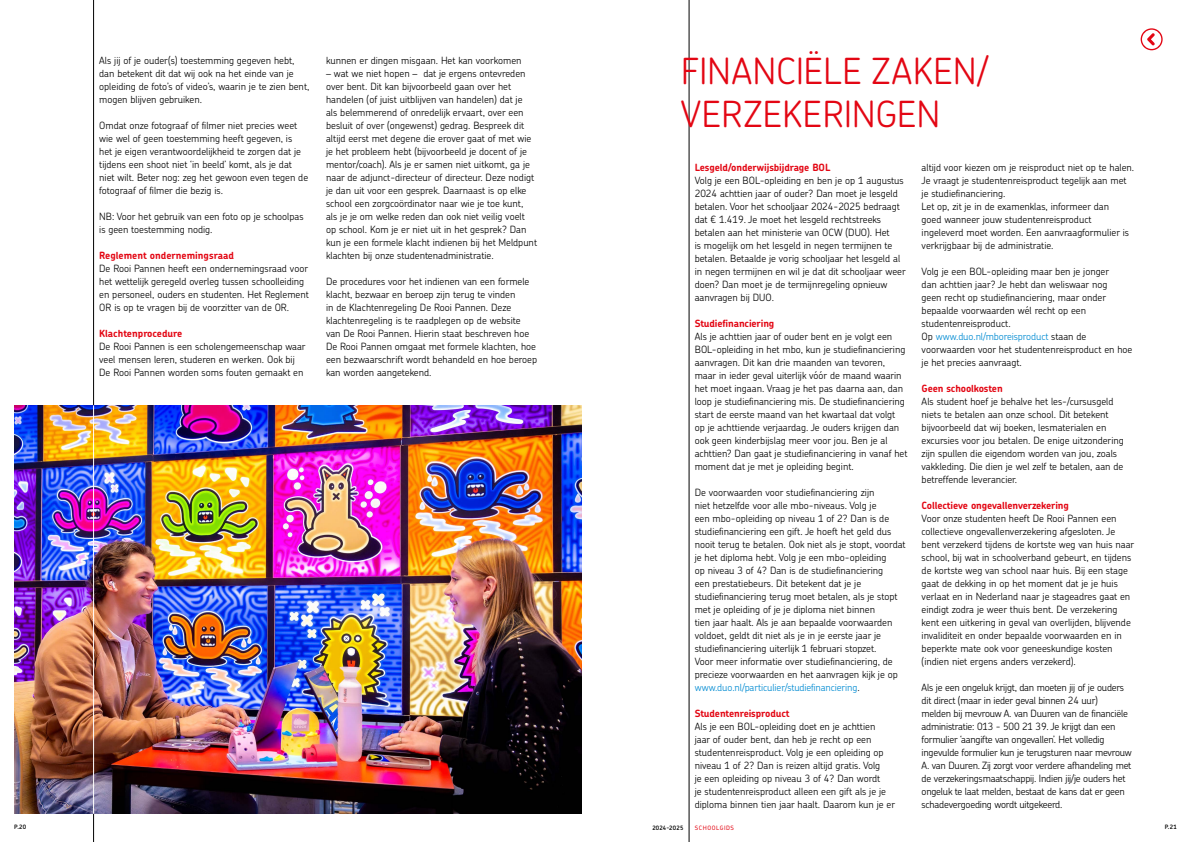
<style>
.page{position:relative;width:1191px;height:842px;background:#fff}
.page>*{position:absolute;margin:0;border:0;box-sizing:border-box;transform-origin:0 0}
.t1{font:300 36px/43.2px "Chevin Pro";color:#e30613}
.t2{font:300 10px/13px "Chevin Std";color:#000}
.t3{font:300 10px/13px "Chevin Std";letter-spacing:-.02em;color:#000}
.t4{font:700 10px "Chevin Std";letter-spacing:-.01em;color:#e30613}
.t5{font:600 6px "Chevin Pro";letter-spacing:.04em;color:#000}
.t6{font:500 6px "Chevin Pro";letter-spacing:.095em;color:#e30613}
.s1{color:#008bd2}
</style>
<div class="page">
<svg style="left:1140px;top:28px;width:22px;height:22px"></svg>
<hr style="left:689px;top:0;width:1px;height:842px;background:#000">
<hr style="left:93px;top:0;width:1px;height:842px;background:#000">
<img style="left:14px;top:405px;width:567px;height:409px">
<hr style="left:93px;top:405px;width:1px;height:409px;background:#fff">
<p class="t2" style="left:99px;top:54px;width:212px">Als jij of je ouder(s) toestemming gegeven hebt, dan betekent dit dat wij ook na het einde van je opleiding de foto’s of video’s, waarin je te zien bent, mogen blijven gebruiken.</p>
<p class="t2" style="left:99px;top:119px;width:210px">Omdat onze fotograaf of filmer niet precies weet wie wel of geen toestemming heeft gegeven, is<br>het je eigen verantwoordelijkheid te zorgen dat je tijdens een shoot niet ‘in beeld’ komt, als je dat niet wilt. Beter nog: zeg het gewoon even tegen de fotograaf of filmer die bezig is.</p>
<p class="t2" style="left:99px;top:210px;width:206px">NB: Voor het gebruik van een foto op je schoolpas is geen toestemming nodig.</p>
<p class="t4" style="left:99px;top:249px;width:136px">Reglement ondernemingsraad</p>
<p class="t2" style="left:99px;top:262px;width:211px">De Rooi Pannen heeft een ondernemingsraad voor het wettelijk geregeld overleg tussen schoolleiding en personeel, ouders en studenten. Het Reglement OR is op te vragen bij de voorzitter van de OR.</p>
<p class="t4" style="left:99px;top:327px;width:85px">Klachtenprocedure</p>
<p class="t2" style="left:99px;top:340px;width:208px">De Rooi Pannen is een scholengemeenschap waar veel mensen leren, studeren en werken. Ook bij<br>De Rooi Pannen worden soms fouten gemaakt en</p>
<p class="t2" style="left:326px;top:54px;width:197px">kunnen er dingen misgaan. Het kan voorkomen</p>
<p class="t2" style="left:326px;top:67px;width:212px">– wat we niet hopen – dat je ergens ontevreden over bent. Dit kan bijvoorbeeld gaan over het handelen (of juist uitblijven van handelen) dat je<br>als belemmerend of onredelijk ervaart, over een besluit of over (ongewenst) gedrag. Bespreek dit altijd eerst met degene die erover gaat of met wie je het probleem hebt (bijvoorbeeld je docent of je mentor/coach). Als je er samen niet uitkomt, ga je naar de adjunct-directeur of directeur. Deze nodigt je dan uit voor een gesprek. Daarnaast is op elke school een zorgcoördinator naar wie je toe kunt, als je je om welke reden dan ook niet veilig voelt op school. Kom je er niet uit in het gesprek? Dan kun je een formele klacht indienen bij het Meldpunt klachten bij onze studentenadministratie.</p>
<p class="t2" style="left:326px;top:275px;width:213px">De procedures voor het indienen van een formele klacht, bezwaar en beroep zijn terug te vinden<br>in de Klachtenregeling De Rooi Pannen. Deze klachtenregeling is te raadplegen op de website van De Rooi Pannen. Hierin staat beschreven hoe De Rooi Pannen omgaat met formele klachten, hoe een bezwaarschrift wordt behandeld en hoe beroep kan worden aangetekend.</p>
<h1 class="t1" style="left:681px;top:48px;width:309px">FINANCIËLE ZAKEN/<br>VERZEKERINGEN</h1>
<p class="t4" style="left:694px;top:160px;width:137px">Lesgeld/onderwijsbijdrage BOL</p>
<p class="t2" style="left:694px;top:173px;width:212px">Volg je een BOL-opleiding en ben je op 1 augustus 2024 achttien jaar of ouder? Dan moet je lesgeld betalen. Voor het schooljaar 2024-2025 bedraagt dat € 1.419. Je moet het lesgeld rechtstreeks betalen aan het ministerie van OCW (DUO). Het<br>is mogelijk om het lesgeld in negen termijnen te betalen. Betaalde je vorig schooljaar het lesgeld al in negen termijnen en wil je dat dit schooljaar weer doen? Dan moet je de termijnregeling opnieuw aanvragen bij DUO.</p>
<p class="t4" style="left:694px;top:316px;width:81px">Studiefinanciering</p>
<p class="t2" style="left:694px;top:329px;width:214px">Als je achttien jaar of ouder bent en je volgt een BOL-opleiding in het mbo, kun je studiefinanciering aanvragen. Dit kan drie maanden van tevoren, maar in ieder geval uiterlijk vóór de maand waarin het moet ingaan. Vraag je het pas daarna aan, dan loop je studiefinanciering mis. De studiefinanciering start de eerste maand van het kwartaal dat volgt op je achttiende verjaardag. Je ouders krijgen dan ook geen kinderbijslag meer voor jou. Ben je al achttien? Dan gaat je studiefinanciering in vanaf het moment dat je met je opleiding begint.</p>
<p class="t2" style="left:694px;top:485px;width:212px">De voorwaarden voor studiefinanciering zijn<br>niet hetzelfde voor alle mbo-niveaus. Volg je<br>een mbo-opleiding op niveau 1 of 2? Dan is de studiefinanciering een gift. Je hoeft het geld dus nooit terug te betalen. Ook niet als je stopt, voordat je het diploma hebt. Volg je een mbo-opleiding<br>op niveau 3 of 4? Dan is de studiefinanciering<br>een prestatiebeurs. Dit betekent dat je je studiefinanciering terug moet betalen, als je stopt met je opleiding of je je diploma niet binnen<br>tien jaar haalt. Als je aan bepaalde voorwaarden voldoet, geldt dit niet als je in je eerste jaar je studiefinanciering uiterlijk 1 februari stopzet.<br>Voor meer informatie over studiefinanciering, de precieze voorwaarden en het aanvragen kijk je op <span class="s1">www.duo.nl/particulier/studiefinanciering</span>.</p>
<p class="t4" style="left:694px;top:706px;width:96px">Studentenreisproduct</p>
<p class="t2" style="left:694px;top:719px;width:202px">Als je een BOL-opleiding doet en je achttien<br>jaar of ouder bent, dan heb je recht op een studentenreisproduct. Volg je een opleiding op niveau 1 of 2? Dan is reizen altijd gratis. Volg<br>je een opleiding op niveau 3 of 4? Dan wordt<br>je studentenreisproduct alleen een gift als je je diploma binnen tien jaar haalt. Daarom kun je er</p>
<p class="t2" style="left:921px;top:160px;width:214px">altijd voor kiezen om je reisproduct niet op te halen.<br>Je vraagt je studentenreisproduct tegelijk aan met je studiefinanciering.<br>Let op, zit je in de examenklas, informeer dan<br>goed wanneer jouw studentenreisproduct ingeleverd moet worden. Een aanvraagformulier is verkrijgbaar bij de administratie.</p>
<p class="t2" style="left:921px;top:264px;width:212px">Volg je een BOL-opleiding maar ben je jonger<br>dan achttien jaar? Je hebt dan weliswaar nog<br>geen recht op studiefinanciering, maar onder bepaalde voorwaarden wél recht op een studentenreisproduct.<br>Op <span class="s1">www.duo.nl/mboreisproduct</span> staan de voorwaarden voor het studentenreisproduct en hoe je het precies aanvraagt.</p>
<p class="t4" style="left:921px;top:381px;width:83px">Geen schoolkosten</p>
<p class="t2" style="left:921px;top:394px;width:204px">Als student hoef je behalve het les-/cursusgeld niets te betalen aan onze school. Dit betekent bijvoorbeeld dat wij boeken, lesmaterialen en excursies voor jou betalen. De enige uitzondering zijn spullen die eigendom worden van jou, zoals vakkleding. Die dien je wel zelf te betalen, aan de betreffende leverancier.</p>
<p class="t4" style="left:921px;top:498px;width:149px">Collectieve ongevallenverzekering</p>
<p class="t2" style="left:921px;top:511px;width:214px">Voor onze studenten heeft De Rooi Pannen een collectieve ongevallenverzekering afgesloten. Je bent verzekerd tijdens de kortste weg van huis naar school, bij wat in schoolverband gebeurt, en tijdens de kortste weg van school naar huis. Bij een stage gaat de dekking in op het moment dat je je huis verlaat en in Nederland naar je stageadres gaat en eindigt zodra je weer thuis bent. De verzekering kent een uitkering in geval van overlijden, blijvende invaliditeit en onder bepaalde voorwaarden en in beperkte mate ook voor geneeskundige kosten (indien niet ergens anders verzekerd).</p>
<p class="t3" style="left:921px;top:680px;width:212px">Als je een ongeluk krijgt, dan moeten jij of je ouders dit direct (maar in ieder geval binnen 24 uur)<br>melden bij mevrouw A. van Duuren van de financiële administratie: 013 - 500 21 39. Je krijgt dan een formulier ‘aangifte van ongevallen’. Het volledig ingevulde formulier kun je terugsturen naar mevrouw A. van Duuren. Zij zorgt voor verdere afhandeling met de verzekeringsmaatschappij. Indien jij/je ouders het ongeluk te laat melden, bestaat de kans dat er geen schadevergoeding wordt uitgekeerd.</p>
<p class="t5" style="left:14px;top:823px;width:14px">P.20</p>
<p class="t5" style="left:652px;top:824px;width:33px">2024-2025</p>
<p class="t6" style="left:695px;top:824px;width:41px">SCHOOLGIDS</p>
<p class="t5" style="left:1164px;top:823px;width:14px">P.21</p>
</div>
